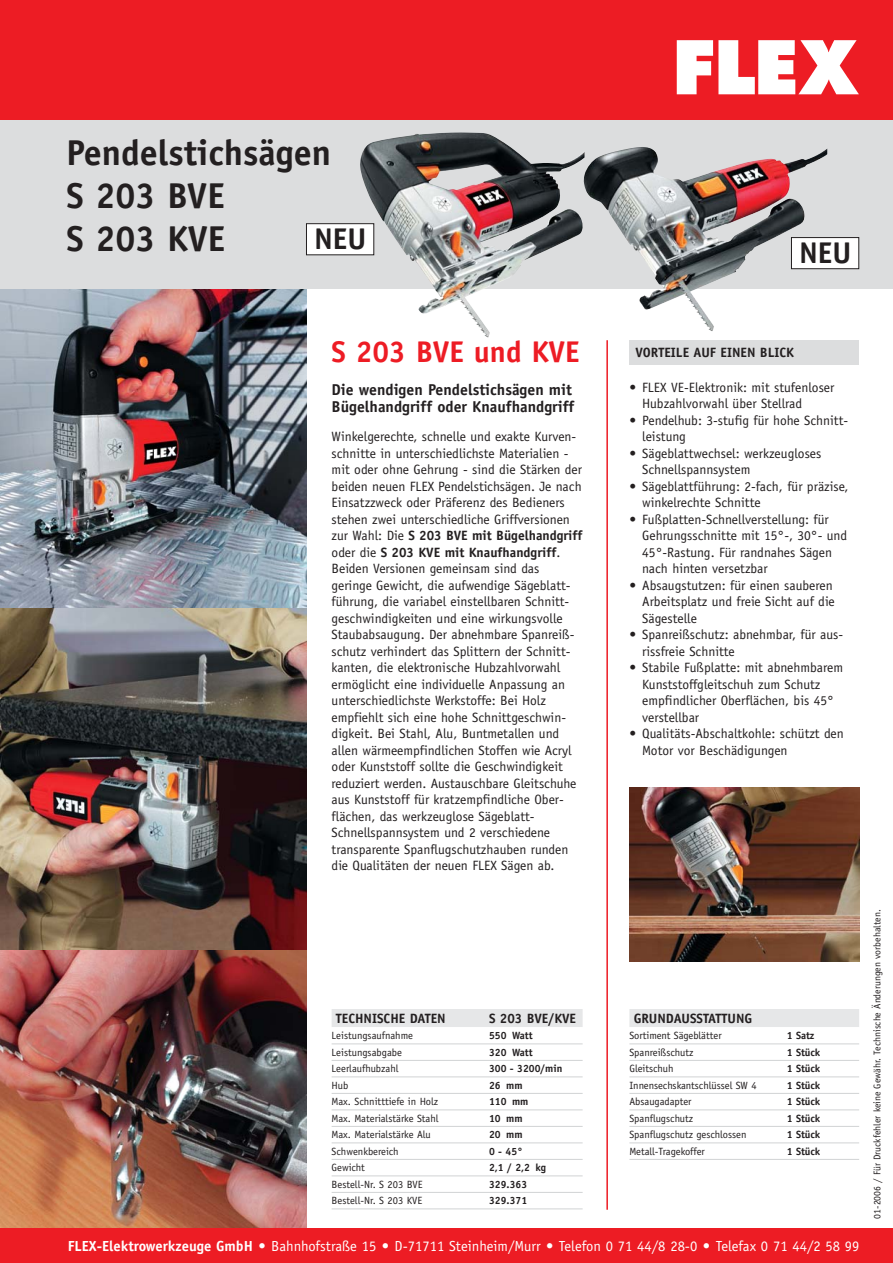
<style>
.page{position:relative;width:893px;height:1263px;background:#fff}
.page>*{position:absolute;margin:0;border:0;box-sizing:border-box;transform-origin:0 0}
.t1{font:700 36px/43.2px "Officina Sans";color:#231f20}
.t2{font:700 30px "Officina Sans";color:#ed1c24}
.t3{font:700 30px "Officina Sans";color:#231f20}
.t4{font:700 15.75px/16.5px "Officina Sans";color:#231f20}
.t5{font:14.55px "Officina Sans";color:#fff}
.t6{font:13.5px/16.5px "Officina Sans";color:#231f20}
.t7{font:700 13.5px "Officina Sans";color:#231f20}
.t8{font:10.5px "Officina Sans";letter-spacing:-.005em;color:#231f20}
.t9{font:700 10.5px "Officina Sans";letter-spacing:-.005em;color:#231f20}
.t10{font:9.75px "Officina Sans";color:#231f20}
.s1{font-weight:700}
</style>
<div class="page">
<div style="left:629px;top:340px;width:230px;height:25px;background:#dcddde"></div>
<div style="left:331px;top:1009px;width:251px;height:18px;background:#e6e7e8"></div>
<hr style="left:331px;top:1044px;width:251px;height:1px;background:#d1d3d4">
<hr style="left:331px;top:1060px;width:251px;height:1px;background:#d1d3d4">
<hr style="left:331px;top:1077px;width:251px;height:1px;background:#d1d3d4">
<hr style="left:331px;top:1093px;width:251px;height:1px;background:#d1d3d4">
<hr style="left:331px;top:1110px;width:251px;height:1px;background:#d1d3d4">
<hr style="left:331px;top:1126px;width:251px;height:1px;background:#d1d3d4">
<hr style="left:331px;top:1143px;width:251px;height:1px;background:#d1d3d4">
<hr style="left:331px;top:1159px;width:251px;height:1px;background:#d1d3d4">
<hr style="left:331px;top:1176px;width:251px;height:1px;background:#d1d3d4">
<hr style="left:331px;top:1192px;width:251px;height:1px;background:#d1d3d4">
<hr style="left:331px;top:1209px;width:251px;height:1px;background:#d1d3d4">
<hr style="left:606px;top:340px;width:2px;height:870px;background:#ed1c24">
<img style="left:0;top:289px;width:306px;height:661px">
<img style="left:0;top:950px;width:306px;height:279px">
<div style="left:0;top:1229px;width:892px;height:34px;background:#ed1c24"></div>
<div style="left:0;top:117px;width:892px;height:172px;background:#dcddde"></div>
<div style="left:0;top:0;width:892px;height:119px;background:#ed1c24"></div>
<img style="left:360px;top:132px;width:223px;height:206px">
<div style="left:306px;top:224px;width:68px;height:31px;background:#fff"></div>
<div style="left:306px;top:223px;width:68px;height:32px;border:1px solid #231f20"></div>
<img style="left:583px;top:147px;width:244px;height:184px">
<div style="left:629px;top:1009px;width:230px;height:18px;background:#e6e7e8"></div>
<hr style="left:629px;top:1044px;width:230px;height:1px;background:#d1d3d4">
<hr style="left:629px;top:1060px;width:230px;height:1px;background:#d1d3d4">
<hr style="left:629px;top:1077px;width:230px;height:1px;background:#d1d3d4">
<hr style="left:629px;top:1093px;width:230px;height:1px;background:#d1d3d4">
<hr style="left:629px;top:1110px;width:230px;height:1px;background:#d1d3d4">
<hr style="left:629px;top:1126px;width:230px;height:1px;background:#d1d3d4">
<hr style="left:629px;top:1143px;width:230px;height:1px;background:#d1d3d4">
<hr style="left:629px;top:1159px;width:230px;height:1px;background:#d1d3d4">
<div style="left:791px;top:238px;width:67px;height:31px;background:#fff"></div>
<div style="left:791px;top:237px;width:68px;height:32px;border:1px solid #231f20"></div>
<img style="left:629px;top:787px;width:230px;height:175px">
<h1 class="t1" style="left:66px;top:134px;width:266px">Pendelstichsägen<br>S 203 BVE<br>S 203 KVE</h1>
<h2 class="t3" style="left:314px;top:227px;width:54px">NEU</h2>
<h2 class="t3" style="left:799px;top:241px;width:54px">NEU</h2>
<h2 class="t2" style="left:331px;top:340px;width:249px">S 203 BVE und KVE</h2>
<p class="t4" style="left:331px;top:383px;width:244px">Die wendigen Pendelstichsägen mit<br>Bügelhandgriff oder Knaufhandgriff</p>
<p class="t6" style="left:331px;top:430px;width:252px">Winkelgerechte, schnelle und exakte Kurven&shy;schnitte in unterschiedlichste Materialien - mit oder ohne Gehrung - sind die Stärken der beiden neuen FLEX Pendelstichsägen. Je nach Einsatzzweck oder Präferenz des Bedieners stehen zwei unterschiedliche Griffversionen zur Wahl: Die <span class="s1">S 203 BVE mit Bügelhandgriff </span>oder die <span class="s1">S 203 KVE mit Knaufhandgriff</span>.<br>Beiden Versionen gemeinsam sind das geringe Gewicht, die aufwendige Sägeblatt&shy;führung, die variabel einstellbaren Schnitt&shy;geschwindigkeiten und eine wirkungsvolle Staubabsaugung. Der abnehmbare Spanreiß&shy;schutz verhindert das Splittern der Schnitt&shy;kanten, die elektronische Hubzahlvorwahl ermöglicht eine individuelle Anpassung an unterschiedlichste Werkstoffe: Bei Holz empfiehlt sich eine hohe Schnittgeschwin&shy;digkeit. Bei Stahl, Alu, Buntmetallen und allen wärmeempfindlichen Stoffen wie Acryl oder Kunststoff sollte die Geschwindigkeit reduziert werden. Austauschbare Gleitschuhe aus Kunststoff für kratzempfindliche Ober&shy;flächen, das werkzeuglose Sägeblatt-Schnellspannsystem und 2 verschiedene transparente Spanflugschutzhauben runden die Qualitäten der neuen FLEX Sägen ab.</p>
<p class="t7" style="left:635px;top:347px;width:160px">VORTEILE AUF EINEN BLICK</p>
<p class="t6" style="left:642px;top:380px;width:194px;text-indent:-13px">• FLEX VE-Elektronik: mit stufenloser<br>Hubzahlvorwahl über Stellrad</p>
<p class="t6" style="left:642px;top:413px;width:207px;text-indent:-13px">• Pendelhub: 3-stufig für hohe Schnitt&shy;leistung</p>
<p class="t6" style="left:642px;top:446px;width:181px;text-indent:-13px">• Sägeblattwechsel: werkzeugloses<br>Schnellspannsystem</p>
<p class="t6" style="left:642px;top:479px;width:208px;text-indent:-13px">• Sägeblattführung: 2-fach, für präzise, winkelrechte Schnitte</p>
<p class="t6" style="left:642px;top:512px;width:206px;text-indent:-13px">• Fußplatten-Schnellverstellung: für Gehrungsschnitte mit 15°-, 30°- und 45°-Rastung. Für randnahes Sägen nach hinten versetzbar</p>
<p class="t6" style="left:642px;top:578px;width:194px;text-indent:-13px">• Absaugstutzen: für einen sauberen<br>Arbeitsplatz und freie Sicht auf die<br>Sägestelle</p>
<p class="t6" style="left:642px;top:627px;width:202px;text-indent:-13px">• Spanreißschutz: abnehmbar, für aus&shy;rissfreie Schnitte</p>
<p class="t6" style="left:642px;top:660px;width:202px;text-indent:-13px">• Stabile Fußplatte: mit abnehmbarem<br>Kunststoffgleitschuh zum Schutz empfindlicher Oberflächen, bis 45° verstellbar</p>
<p class="t6" style="left:642px;top:726px;width:203px;text-indent:-13px">• Qualitäts-Abschaltkohle: schützt den<br>Motor vor Beschädigungen</p>
<p class="t7" style="left:336px;top:1013px;width:111px">TECHNISCHE DATEN</p>
<p class="t7" style="left:489px;top:1013px;width:89px">S 203 BVE/KVE</p>
<p class="t8" style="left:331px;top:1032px;width:83px">Leistungsaufnahme</p>
<p class="t9" style="left:489px;top:1032px;width:45px">550 Watt</p>
<p class="t8" style="left:331px;top:1048px;width:72px">Leistungsabgabe</p>
<p class="t9" style="left:489px;top:1048px;width:45px">320 Watt</p>
<p class="t8" style="left:331px;top:1065px;width:68px">Leerlaufhubzahl</p>
<p class="t9" style="left:489px;top:1065px;width:75px">300 - 3200/min</p>
<p class="t8" style="left:331px;top:1081px;width:18px">Hub</p>
<p class="t9" style="left:489px;top:1081px;width:35px">26 mm</p>
<p class="t8" style="left:331px;top:1098px;width:108px">Max. Schnitttiefe in Holz</p>
<p class="t9" style="left:489px;top:1098px;width:41px">110 mm</p>
<p class="t8" style="left:331px;top:1114px;width:108px">Max. Materialstärke Stahl</p>
<p class="t9" style="left:489px;top:1114px;width:35px">10 mm</p>
<p class="t8" style="left:331px;top:1131px;width:101px">Max. Materialstärke Alu</p>
<p class="t9" style="left:489px;top:1131px;width:35px">20 mm</p>
<p class="t8" style="left:331px;top:1147px;width:69px">Schwenkbereich</p>
<p class="t9" style="left:489px;top:1147px;width:36px">0 - 45°</p>
<p class="t8" style="left:331px;top:1164px;width:35px">Gewicht</p>
<p class="t9" style="left:489px;top:1164px;width:59px">2,1 / 2,2 kg</p>
<p class="t8" style="left:331px;top:1180px;width:92px">Bestell-Nr. S 203 BVE</p>
<p class="t9" style="left:489px;top:1180px;width:40px">329.363</p>
<p class="t8" style="left:331px;top:1197px;width:92px">Bestell-Nr. S 203 KVE</p>
<p class="t9" style="left:489px;top:1197px;width:40px">329.371</p>
<p class="t7" style="left:633px;top:1013px;width:120px">GRUNDAUSSTATTUNG</p>
<p class="t8" style="left:629px;top:1032px;width:94px">Sortiment Sägeblätter</p>
<p class="t9" style="left:786px;top:1032px;width:29px">1 Satz</p>
<p class="t8" style="left:629px;top:1048px;width:65px">Spanreißschutz</p>
<p class="t9" style="left:786px;top:1048px;width:35px">1 Stück</p>
<p class="t8" style="left:629px;top:1065px;width:46px">Gleitschuh</p>
<p class="t9" style="left:786px;top:1065px;width:35px">1 Stück</p>
<p class="t8" style="left:629px;top:1081px;width:129px">Innensechskantschlüssel SW 4</p>
<p class="t9" style="left:786px;top:1081px;width:35px">1 Stück</p>
<p class="t8" style="left:629px;top:1098px;width:64px">Absaugadapter</p>
<p class="t9" style="left:786px;top:1098px;width:35px">1 Stück</p>
<p class="t8" style="left:629px;top:1114px;width:65px">Spanflugschutz</p>
<p class="t9" style="left:786px;top:1114px;width:35px">1 Stück</p>
<p class="t8" style="left:629px;top:1131px;width:119px">Spanflugschutz geschlossen</p>
<p class="t9" style="left:786px;top:1131px;width:35px">1 Stück</p>
<p class="t8" style="left:629px;top:1147px;width:77px">Metall-Tragekoffer</p>
<p class="t9" style="left:786px;top:1147px;width:35px">1 Stück</p>
<p class="t5" style="left:68px;top:1240px;width:793px"><span class="s1">FLEX-Elektrowerkzeuge GmbH</span> • Bahnhofstraße 15 • D-71711 Steinheim/Murr • Telefon 0 71 44/8 28-0 • Telefax 0 71 44/2 58 99</p>
<p class="t10" style="left:873px;top:1219px;width:311px;rotate:-90deg">01-2006 / Für Druckfehler keine Gewähr. Technische Änderungen vorbehalten.</p>
</div>
